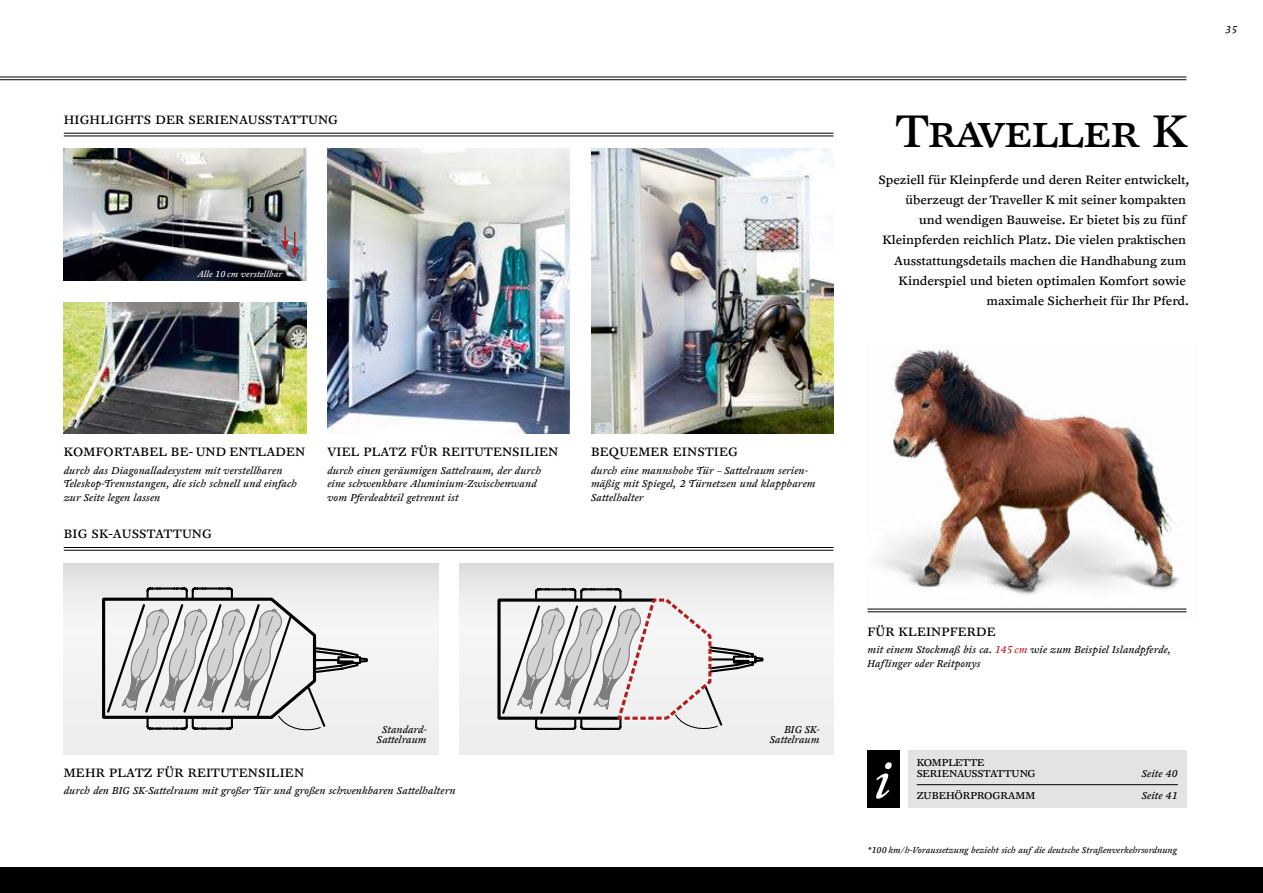
<style>
.page{position:relative;width:1263px;height:893px;background:#fff}
.page>*{position:absolute;margin:0;border:0;box-sizing:border-box;transform-origin:0 0}
.t1{font:italic 52.05px "Clifford Six Offc";color:#fff}
.t2{font:48px "Clifford Six Sc Offc";color:#000}
.t3{font:12.75px/20.2px "Clifford Six Offc";color:#000;text-align:right}
.t4{font:italic 10.5px/13.5px "Clifford Six Offc";color:#000}
.t5{font:10.5px/11.2px "Clifford Six Offc";letter-spacing:-.005em;color:#000}
.t6{font:italic 9px "Clifford Six Offc";letter-spacing:-.01em;color:#000}
.t7{font:italic 9px "Clifford Six Offc";color:#fff}
.s1{font-family:"Clifford Six Offc"}
.s2{color:#b51d1c}
</style>
<div class="page">
<div style="left:0;top:867px;width:1263px;height:26px;background:#000"></div>
<hr style="left:0;top:77px;width:1186px;height:1px;background:#000">
<hr style="left:0;top:79px;width:1186px;height:1px;background:#000">
<img style="left:867px;top:345px;width:320px;height:268px">
<div style="left:908px;top:750px;width:278px;height:58px;background:#e3e3e3"></div>
<div style="left:867px;top:750px;width:33px;height:58px;background:#000"></div>
<div style="left:64px;top:563px;width:374px;height:192px;background:linear-gradient(to right,#e8e9e9,#ebecec)"></div>
<svg style="left:102px;top:587px;width:266px;height:143px"></svg>
<img style="left:591px;top:149px;width:242px;height:285px">
<img style="left:327px;top:149px;width:243px;height:285px">
<img style="left:64px;top:149px;width:242px;height:132px">
<img style="left:64px;top:302px;width:242px;height:132px">
<svg style="left:282px;top:259px;width:16px;height:3px"></svg>
<svg style="left:281px;top:226px;width:18px;height:33px"></svg>
<hr style="left:64px;top:133px;width:769px;height:1px;background:#000">
<hr style="left:64px;top:136px;width:769px;height:1px;background:#000">
<hr style="left:64px;top:547px;width:769px;height:1px;background:#000">
<hr style="left:64px;top:550px;width:769px;height:1px;background:#000">
<div style="left:459px;top:563px;width:374px;height:192px;background:linear-gradient(to right,#e8e9e9,#ebecec)"></div>
<svg style="left:497px;top:588px;width:266px;height:142px"></svg>
<hr style="left:867px;top:609px;width:319px;height:1px;background:#000">
<hr style="left:867px;top:611px;width:319px;height:1px;background:#000">
<hr style="left:917px;top:784px;width:261px;height:1px;background:#000">
<p class="t3" style="left:64px;top:110px;width:276px">HIGHLIGHTS DER SERIENAUSSTATTUNG</p>
<p class="t7" style="left:197px;top:269px;width:87px">Alle 10 cm verstellbar</p>
<h2 class="t2" style="left:896px;top:105px;width:293px">Traveller <span class="s1">K</span></h2>
<p class="t3" style="left:878px;top:170px;width:312px">Speziell für Kleinpferde und deren Reiter entwickelt, überzeugt der Traveller K mit seiner kompakten<br>und wendigen Bauweise. Er bietet bis zu fünf Kleinpferden reichlich Platz. Die vielen praktischen Ausstattungsdetails machen die Handhabung zum Kinderspiel und bieten optimalen Komfort sowie maximale Sicherheit für Ihr Pferd.</p>
<p class="t4" style="left:1225px;top:23px;width:14px">35</p>
<p class="t3" style="left:64px;top:442px;width:243px">KOMFORTABEL BE- UND ENTLADEN</p>
<p class="t4" style="left:64px;top:464px;width:235px">durch das Diagonalladesystem mit verstellbaren<br>Teleskop-Trennstangen, die sich schnell und einfach zur Seite legen lassen</p>
<p class="t3" style="left:327px;top:442px;width:232px">VIEL PLATZ FÜR REITUTENSILIEN</p>
<p class="t4" style="left:327px;top:464px;width:215px">durch einen geräumigen Sattelraum, der durch eine schwenkbare Aluminium-Zwischenwand vom Pferdeabteil getrennt ist</p>
<p class="t3" style="left:591px;top:442px;width:148px">BEQUEMER EINSTIEG</p>
<p class="t4" style="left:591px;top:464px;width:226px">durch eine mannshohe Tür – Sattelraum serien&shy;mäßig mit Spiegel, 2 Türnetzen und klappbarem<br>Sattelhalter</p>
<p class="t3" style="left:64px;top:525px;width:150px">BIG SK-AUSSTATTUNG</p>
<p class="t3" style="left:867px;top:622px;width:130px">FÜR KLEINPFERDE</p>
<p class="t4" style="left:867px;top:643px;width:305px">mit einem Stockmaß bis ca. <span class="s2">145 cm</span> wie zum Beispiel Islandpferde,<br>Haflinger oder Reitponys</p>
<p class="t4" style="left:377px;top:724px;width:52px;line-height:10.5px;text-align:center">Standard-<br>Sattelraum</p>
<p class="t4" style="left:770px;top:724px;width:52px;line-height:10.5px;text-align:right">BIG SK-<br>Sattelraum</p>
<p class="t3" style="left:64px;top:763px;width:242px">MEHR PLATZ FÜR REITUTENSILIEN</p>
<p class="t4" style="left:64px;top:784px;width:393px">durch den BIG SK-Sattelraum mit großer Tür und großen schwenkbaren Sattelhaltern</p>
<h1 class="t1" style="left:874px;top:750px;width:19px">i</h1>
<p class="t5" style="left:917px;top:758px;width:120px">KOMPLETTE<br>SERIENAUSSTATTUNG</p>
<p class="t4" style="left:1142px;top:767px;width:38px">Seite 40</p>
<p class="t5" style="left:917px;top:791px;width:120px">ZUBEHÖRPROGRAMM</p>
<p class="t4" style="left:1142px;top:789px;width:38px">Seite 41</p>
<p class="t6" style="left:867px;top:844px;width:311px">*100 km/h-Voraussetzung bezieht sich auf die deutsche Straßenverkehrsordnung</p>
</div>
